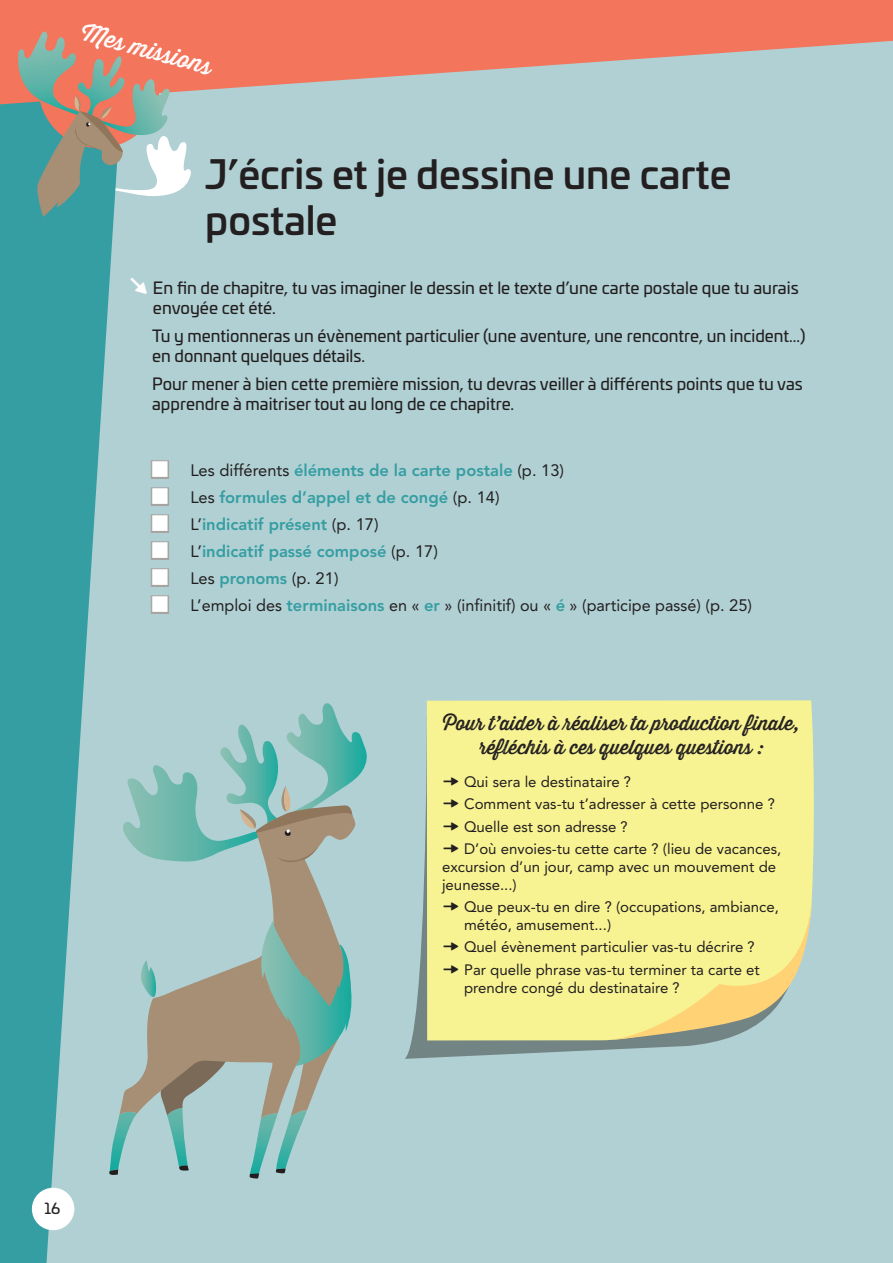
<style>
.page{position:relative;width:893px;height:1263px;background:#fff}
.page>*{position:absolute;margin:0;border:0;box-sizing:border-box;transform-origin:0 0}
.Titre_Niveau_1{font:500 39px/46.8px "Univia Pro";color:#231f20}
.t1{font:24px "Thirsty Rough Reg One";color:#fff}
.Texte_flèche{font:19.5px/23.4px "Thirsty Rough Reg One";color:#231f20;text-align:center}
.Texte_flèche-2{font:16.5px/19.8px "Univia Pro";color:#231f20}
.t2{font:800 16.5px "Avenir LT Std";color:#359ea2}
.t3{font:16.5px "Avenir LT Std";color:#231f20}
.BASE{font:15px/18px "Avenir LT Std";color:#231f20}
.t4{font:15px "Univia Pro";color:#231f20}
.s1{font-size:28.5px;color:#fff}
.s2{color:#a7a3a0}
.s3{font-weight:400;color:#231f20}
.s4{font-weight:800;color:#359ea2}
.s5{font-family:"Univia Pro";font-size:19.5px}
</style>
<div class="page">
<div style="left:0;top:0;width:892px;height:1263px;background:#b0d0d3"></div>
<svg style="left:0;top:106px;width:111px;height:1157px;fill:#359ea2"></svg>
<svg style="left:0;top:0;width:893px;height:106px;fill:#f3755c"></svg>
<div style="left:32px;top:1188px;width:42px;height:42px;background:#fff;border-radius:50%"></div>
<svg style="left:18px;top:9px;width:187px;height:263px"></svg>
<svg style="left:168px;top:1119px;width:21px;height:52px"></svg>
<svg style="left:250px;top:1119px;width:54px;height:59px"></svg>
<svg style="left:120px;top:862px;width:210px;height:257px"></svg>
<svg style="left:259px;top:920px;width:93px;height:146px;background:#87a695"></svg>
<svg style="left:140px;top:960px;width:16px;height:44px"></svg>
<svg style="left:123px;top:703px;width:244px;height:159px"></svg>
<svg style="left:109px;top:1112px;width:28px;height:64px"></svg>
<svg style="left:405px;top:701px;width:316px;height:358px"></svg>
<div style="left:427px;top:700px;width:387px;height:340px;background:#f7f392"></div>
<svg style="left:606px;top:904px;width:205px;height:136px;background:#e9e493"></svg>
<svg style="left:892px;top:121px;width:1px;height:61px"></svg>
<h2 class="t1" style="left:86px;top:14px;width:136px;rotate:15deg">Mes missions</h2>
<p class="Titre_Niveau_1" style="left:205px;top:148px;width:528px">J’écris et je dessine une carte postale</p>
<p class="Texte_flèche-2" style="left:153px;top:277px;width:647px;text-indent:-24px"><span class="s1">↘</span> En fin de chapitre, tu vas imaginer le dessin et le texte d’une carte postale que tu aurais envoyée cet été.</p>
<p class="Texte_flèche-2" style="left:152px;top:325px;width:655px">Tu y mentionneras un évènement particulier (une aventure, une rencontre, un incident...) en donnant quelques détails.</p>
<p class="Texte_flèche-2" style="left:152px;top:373px;width:652px">Pour mener à bien cette première mission, tu devras veiller à différents points que tu vas apprendre à maitriser tout au long de ce chapitre.</p>
<p class="t2" style="left:150px;top:461px;width:416px"><span class="s2">■</span> <span class="s3">Les différents</span> éléments de la carte postale <span class="s3">(p. 13)</span></p>
<p class="t2" style="left:150px;top:488px;width:351px"><span class="s2">■</span> <span class="s3">Les</span> formules d’appel et de congé <span class="s3">(p. 14)</span></p>
<p class="t2" style="left:150px;top:515px;width:230px"><span class="s2">■</span> <span class="s3">L’</span>indicatif présent <span class="s3">(p. 17)</span></p>
<p class="t2" style="left:150px;top:542px;width:289px"><span class="s2">■</span> <span class="s3">L’</span>indicatif passé composé <span class="s3">(p. 17)</span></p>
<p class="t3" style="left:150px;top:569px;width:190px"><span class="s2">■</span> Les <span class="s4">pronoms</span> (p. 21)</p>
<p class="t3" style="left:150px;top:596px;width:604px"><span class="s2">■</span> L’emploi des <span class="s4">terminaisons</span> en « <span class="s4">er</span> » (infinitif) ou « <span class="s4">é</span> » (participe passé) (p. 25)</p>
<p class="Texte_flèche" style="left:443px;top:711px;width:358px">Pour t’aider à réaliser ta production finale, réfléchis à ces quelques questions :</p>
<p class="BASE" style="left:442px;top:773px;width:191px"><span class="s5">→</span> Qui sera le destinataire ?</p>
<p class="BASE" style="left:442px;top:795px;width:334px"><span class="s5">→</span> Comment vas-tu t’adresser à cette personne ?</p>
<p class="BASE" style="left:442px;top:817px;width:187px"><span class="s5">→</span> Quelle est son adresse ?</p>
<p class="BASE" style="left:442px;top:840px;width:341px"><span class="s5">→</span> D’où envoies-tu cette carte ? (lieu de vacances, excursion d’un jour, camp avec un mouvement de jeunesse...)</p>
<p class="BASE" style="left:464px;top:898px;width:316px;text-indent:-22px"><span class="s5">→</span> Que peux-tu en dire ? (occupations, ambiance, météo, amusement...)</p>
<p class="BASE" style="left:442px;top:938px;width:314px"><span class="s5">→</span> Quel évènement particulier vas-tu décrire ?</p>
<p class="BASE" style="left:464px;top:960px;width:297px;text-indent:-22px"><span class="s5">→</span> Par quelle phrase vas-tu terminer ta carte et prendre congé du destinataire ?</p>
<p class="t4" style="left:45px;top:1197px;width:17px">16</p>
</div>
